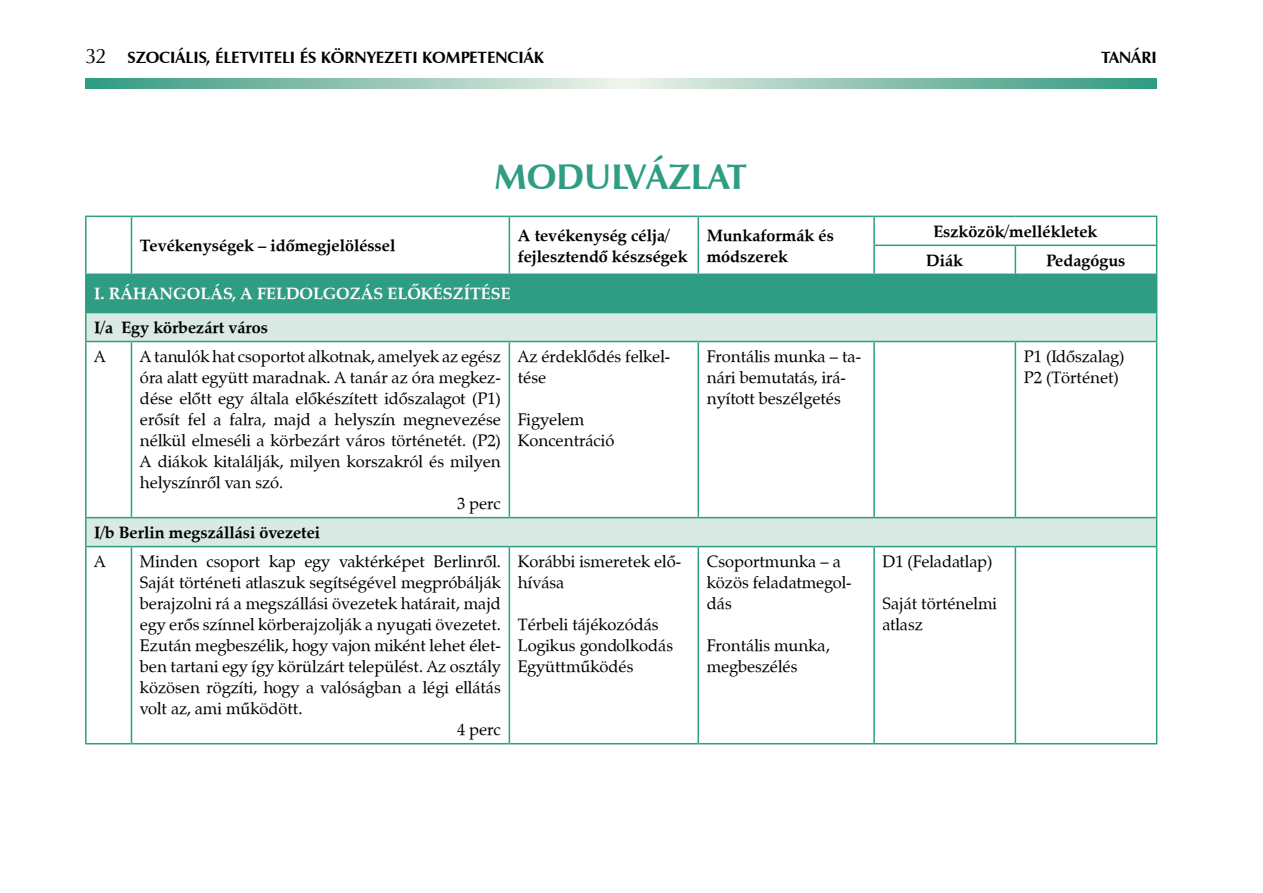
<style>
.page{position:relative;width:1263px;height:893px;background:#fff}
.page>*{position:absolute;margin:0;border:0;box-sizing:border-box;transform-origin:0 0}
.t1{font:700 36px "Zapf Humanist 601 PFL";color:#2e9d83}
.t2{font:16.5px/21px "Zapf Calligraphic 801 PFL";color:#000}
.t3{font:700 16.5px/21px "Zapf Calligraphic 801 PFL";color:#000}
.t4{font:700 16.5px "Zapf Humanist 601 PFL";color:#000}
.t5{font:700 16.5px "Zapf Calligraphic 801 PFL";color:#fff}
.s1{font-weight:400;font-size:21px}
</style>
<div class="page">
<svg style="left:85px;top:78px;width:1072px;height:11px"></svg>
<div style="left:86px;top:274px;width:1071px;height:39px;background:#2e9d83"></div>
<svg style="left:87px;top:313px;width:1069px;height:233px"></svg>
<hr style="left:85px;top:275px;width:2px;height:37px;background:#2e9d83">
<hr style="left:85px;top:312px;width:46px;height:1px;background:#2e9d83">
<hr style="left:85px;top:313px;width:2px;height:28px;background:#2e9d83">
<svg style="left:1156px;top:313px;width:1px;height:28px"></svg>
<hr style="left:85px;top:341px;width:46px;height:1px;background:#2e9d83">
<hr style="left:85px;top:342px;width:2px;height:175px;background:#2e9d83">
<hr style="left:131px;top:341px;width:378px;height:1px;background:#2e9d83">
<hr style="left:131px;top:342px;width:1px;height:175px;background:#2e9d83">
<hr style="left:509px;top:341px;width:189px;height:1px;background:#2e9d83">
<hr style="left:509px;top:342px;width:1px;height:175px;background:#2e9d83">
<hr style="left:698px;top:341px;width:176px;height:1px;background:#2e9d83">
<hr style="left:697px;top:342px;width:2px;height:175px;background:#2e9d83">
<hr style="left:874px;top:341px;width:141px;height:1px;background:#2e9d83">
<hr style="left:873px;top:342px;width:2px;height:175px;background:#2e9d83">
<hr style="left:1015px;top:341px;width:142px;height:1px;background:#2e9d83">
<hr style="left:1015px;top:342px;width:1px;height:175px;background:#2e9d83">
<hr style="left:1156px;top:342px;width:1px;height:175px;background:#2e9d83">
<hr style="left:85px;top:517px;width:46px;height:1px;background:#2e9d83">
<hr style="left:85px;top:518px;width:2px;height:28px;background:#2e9d83">
<hr style="left:131px;top:517px;width:378px;height:1px;background:#2e9d83">
<hr style="left:509px;top:517px;width:189px;height:1px;background:#2e9d83">
<hr style="left:698px;top:517px;width:176px;height:1px;background:#2e9d83">
<hr style="left:874px;top:517px;width:141px;height:1px;background:#2e9d83">
<hr style="left:1015px;top:517px;width:142px;height:1px;background:#2e9d83">
<svg style="left:1156px;top:518px;width:1px;height:28px"></svg>
<hr style="left:85px;top:546px;width:46px;height:1px;background:#2e9d83">
<hr style="left:85px;top:547px;width:2px;height:196px;background:#2e9d83">
<hr style="left:131px;top:546px;width:378px;height:1px;background:#2e9d83">
<hr style="left:131px;top:547px;width:1px;height:196px;background:#2e9d83">
<hr style="left:509px;top:546px;width:189px;height:1px;background:#2e9d83">
<hr style="left:509px;top:547px;width:1px;height:196px;background:#2e9d83">
<hr style="left:698px;top:546px;width:176px;height:1px;background:#2e9d83">
<hr style="left:697px;top:547px;width:2px;height:196px;background:#2e9d83">
<hr style="left:874px;top:546px;width:141px;height:1px;background:#2e9d83">
<hr style="left:873px;top:547px;width:2px;height:196px;background:#2e9d83">
<hr style="left:1015px;top:546px;width:142px;height:1px;background:#2e9d83">
<hr style="left:1015px;top:547px;width:1px;height:196px;background:#2e9d83">
<hr style="left:1156px;top:547px;width:1px;height:196px;background:#2e9d83">
<hr style="left:85px;top:743px;width:46px;height:1px;background:#2e9d83">
<hr style="left:131px;top:743px;width:378px;height:1px;background:#2e9d83">
<hr style="left:509px;top:743px;width:189px;height:1px;background:#2e9d83">
<hr style="left:698px;top:743px;width:176px;height:1px;background:#2e9d83">
<hr style="left:874px;top:743px;width:141px;height:1px;background:#2e9d83">
<hr style="left:1015px;top:743px;width:142px;height:1px;background:#2e9d83">
<hr style="left:85px;top:216px;width:46px;height:1px;background:#2e9d83">
<hr style="left:85px;top:217px;width:2px;height:28px;background:#2e9d83">
<hr style="left:131px;top:216px;width:378px;height:1px;background:#2e9d83">
<hr style="left:509px;top:216px;width:189px;height:1px;background:#2e9d83">
<hr style="left:698px;top:216px;width:176px;height:1px;background:#2e9d83">
<hr style="left:697px;top:217px;width:2px;height:28px;background:#2e9d83">
<hr style="left:85px;top:245px;width:2px;height:29px;background:#2e9d83">
<svg style="left:131px;top:217px;width:1px;height:57px"></svg>
<svg style="left:509px;top:217px;width:1px;height:57px"></svg>
<hr style="left:697px;top:245px;width:2px;height:29px;background:#2e9d83">
<hr style="left:85px;top:274px;width:46px;height:1px;background:#2e9d83">
<hr style="left:874px;top:216px;width:141px;height:1px;background:#2e9d83">
<hr style="left:873px;top:217px;width:2px;height:28px;background:#2e9d83">
<hr style="left:1015px;top:216px;width:142px;height:1px;background:#2e9d83">
<hr style="left:873px;top:245px;width:142px;height:1px;background:#2e9d83">
<hr style="left:873px;top:246px;width:2px;height:28px;background:#2e9d83">
<hr style="left:1015px;top:245px;width:142px;height:1px;background:#2e9d83">
<svg style="left:1015px;top:246px;width:1px;height:28px"></svg>
<svg style="left:1156px;top:217px;width:1px;height:57px"></svg>
<p class="t4" style="left:85px;top:47px;width:460px"><span class="s1">32</span> SZOCIÁLIS, ÉLETVITELI ÉS KÖRNYEZETI KOMPETENCIÁK</p>
<p class="t4" style="left:1101px;top:47px;width:57px">TANÁRI</p>
<h1 class="t1" style="left:494px;top:154px;width:30px">MOD</h1>
<h1 class="t1" style="left:584px;top:154px;width:164px">ULVÁZLAT</h1>
<p class="t3" style="left:140px;top:235px;width:257px">Tevékenységek – időmegjelöléssel</p>
<p class="t3" style="left:518px;top:224px;width:171px">A tevékenység célja/ fejlesztendő készségek</p>
<p class="t3" style="left:707px;top:224px;width:129px">Munkaformák és módszerek</p>
<p class="t3" style="left:926px;top:217px;width:173px;line-height:29px;text-indent:7px">Eszközök/mellékletek<br>Diák</p>
<p class="t3" style="left:1046px;top:249px;width:80px">Pedagógus</p>
<p class="t5" style="left:94px;top:283px;width:416px">I. Ráhangolás, a feldolgozás előkészítése</p>
<p class="t3" style="left:94px;top:317px;width:175px">I/a Egy körbezárt város</p>
<p class="t2" style="left:94px;top:346px;width:13px">A</p>
<p class="t2" style="left:140px;top:346px;width:362px">A tanulók hat csoportot alkotnak, amelyek az egész</p>
<p class="t2" style="left:140px;top:367px;width:362px">óra alatt együtt maradnak. A tanár az óra megkez-</p>
<p class="t2" style="left:140px;top:388px;width:362px">dése előtt egy általa előkészített időszalagot (P1)</p>
<p class="t2" style="left:140px;top:409px;width:362px">erősít fel a falra, majd a helyszín megnevezése</p>
<p class="t2" style="left:140px;top:430px;width:362px">nélkül elmeséli a körbezárt város történetét. (P2)</p>
<p class="t2" style="left:140px;top:451px;width:362px">A diákok kitalálják, milyen korszakról és milyen</p>
<p class="t2" style="left:140px;top:472px;width:145px">helyszínről van szó.</p>
<p class="t2" style="left:457px;top:493px;width:45px">3 perc</p>
<p class="t2" style="left:518px;top:346px;width:154px">Az érdeklődés felkel&shy;tése</p>
<p class="t2" style="left:518px;top:409px;width:98px">Figyelem<br>Koncentráció</p>
<p class="t3" style="left:94px;top:522px;width:227px">I/b B erlin megszállási övezetei</p>
<p class="t2" style="left:94px;top:551px;width:13px">A</p>
<p class="t2" style="left:140px;top:551px;width:362px">Minden csoport kap egy vaktérképet Berlinről.</p>
<p class="t2" style="left:140px;top:572px;width:362px">Saját történeti atlaszuk segítségével megpróbálják</p>
<p class="t2" style="left:140px;top:593px;width:362px">berajzolni rá a megszállási övezetek határait, majd</p>
<p class="t2" style="left:140px;top:614px;width:362px">egy erős színnel körberajzolják a nyugati övezetet.</p>
<p class="t2" style="left:140px;top:635px;width:362px">Ezután megbeszélik, hogy vajon miként lehet élet-</p>
<p class="t2" style="left:140px;top:656px;width:362px">ben tartani egy így körülzárt települést. Az osztály</p>
<p class="t2" style="left:140px;top:677px;width:362px">közösen rögzíti, hogy a valóságban a légi ellátás</p>
<p class="t2" style="left:140px;top:698px;width:164px">volt az, ami működött.</p>
<p class="t2" style="left:457px;top:719px;width:45px">4 perc</p>
<p class="t2" style="left:518px;top:551px;width:165px">Korábbi ismeretek elő&shy;hívása</p>
<p class="t2" style="left:518px;top:614px;width:157px">Térbeli tájékozódás<br>Logikus gondolkodás<br>Együttműködés</p>
<p class="t2" style="left:707px;top:346px;width:156px">Frontális munka – ta&shy;nári bemutatás, irá&shy;nyított beszélgetés</p>
<p class="t2" style="left:1024px;top:346px;width:102px">P1 (Időszalag)<br>P2 (Történet)</p>
<p class="t2" style="left:707px;top:551px;width:146px">Csoportmunka – a közös feladatmegol&shy;dás</p>
<p class="t2" style="left:707px;top:635px;width:124px">Frontális munka, megbeszélés</p>
<p class="t2" style="left:883px;top:551px;width:111px">D1 (Feladatlap)</p>
<p class="t2" style="left:883px;top:593px;width:116px">Saját történelmi atlasz</p>
</div>
